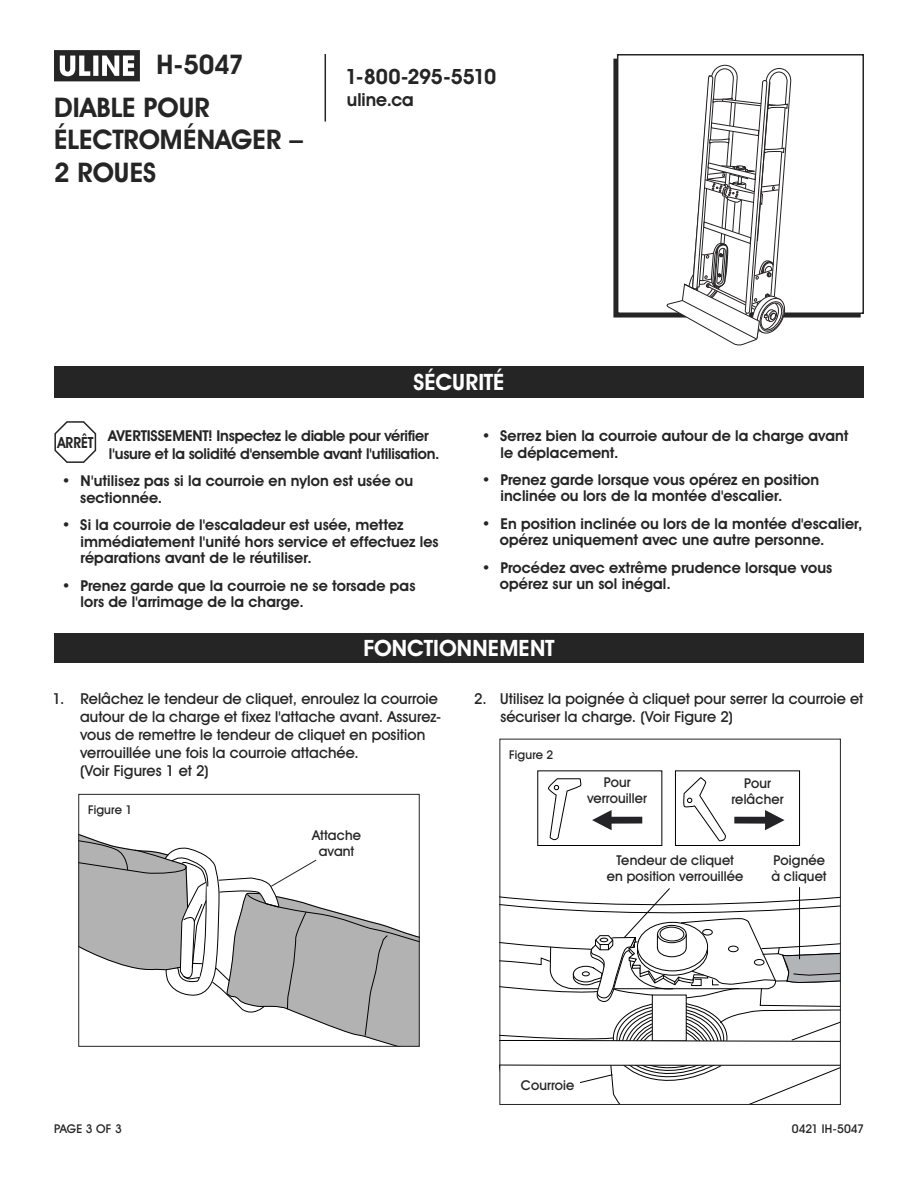
<style>
.page{position:relative;width:918px;height:1188px;background:#fff}
.page>*{position:absolute;margin:0;border:0;box-sizing:border-box;transform-origin:0 0}
.t1{font:700 27px/32.4px "Uline Two Knine";color:#252525}
._2_HEADING_REVERSE{font:700 22.5px "Uline Two Knine";letter-spacing:.005em;color:#fff}
.t2{font:700 21px "Uline Two Knine";letter-spacing:-.02em;color:#252525}
.t3{font:700 18px "Uline Two Knine";color:#252525}
.t4{font:700 15.3px "Uline Two Knine";color:#252525;scale:.89 1}
._1_BODY_ALERT{font:700 15px/16.5px "Uline Two Knine";letter-spacing:.005em;color:#252525}
.t5{font:15px/18px "Uline Two Knine";letter-spacing:.005em;color:#252525}
._1_BODY_ALERT-2{font:700 15px/18px "Uline Two Knine";letter-spacing:-.015em;color:#252525}
.PARTS_LIST_TABLE_BOD{font:13.5px/16.2px "Uline Two Knine";letter-spacing:.01em;color:#252525;text-align:center}
._1_BODY__8pt{font:13.5px/16.2px "Uline Two Knine";letter-spacing:.005em;color:#252525;text-align:center}
._1_BODY__8pt-2{font:12px "Uline Two Knine";color:#252525}
</style>
<div class="page">
<hr style="left:325px;top:54px;width:1px;height:68px;background:#252525">
<svg style="left:54px;top:50px;width:86px;height:31px"></svg>
<div style="left:617px;top:54px;width:247px;height:260px;border:2px solid #252525"></div>
<div style="left:54px;top:366px;width:810px;height:32px;background:#252525"></div>
<div style="left:54px;top:633px;width:810px;height:30px;background:#252525"></div>
<svg style="left:665px;top:65px;width:126px;height:281px"></svg>
<svg style="left:79px;top:832px;width:340px;height:214px"></svg>
<svg style="left:548px;top:778px;width:34px;height:63px"></svg>
<svg style="left:592px;top:810px;width:50px;height:20px"></svg>
<div style="left:537px;top:770px;width:125px;height:76px;border:1px solid #000"></div>
<svg style="left:683px;top:777px;width:43px;height:65px"></svg>
<svg style="left:734px;top:810px;width:51px;height:20px"></svg>
<div style="left:675px;top:770px;width:125px;height:76px;border:1px solid #000"></div>
<svg style="left:502px;top:888px;width:337px;height:215px"></svg>
<hr style="left:799px;top:887px;width:1px;height:72px;background:#000">
<div style="left:500px;top:739px;width:341px;height:366px;border:1px solid #252525"></div>
<svg style="left:54px;top:421px;width:42px;height:42px"></svg>
<h1 class="t1" style="left:157px;top:48px;width:89px">H-5047</h1>
<h1 class="t1" style="left:54px;top:91px;width:250px">DIABLE POUR<br>ÉLECTROMÉNAGER –<br>2 ROUES</h1>
<h3 class="t2" style="left:345px;top:64px;width:152px">1-800-295-5510</h3>
<p class="t3" style="left:347px;top:88px;width:68px">uline.ca</p>
<h1 class="_2_HEADING_REVERSE" style="left:413px;top:368px;width:93px">SÉCURITÉ</h1>
<p class="_1_BODY_ALERT-2" style="left:108px;top:427px;width:333px">AVERTISSEMENT! Inspectez le diable pour vérifier l'usure et la solidité d'ensemble avant l'utilisation.</p>
<p class="_1_BODY_ALERT" style="left:80px;top:473px;width:334px;text-indent:-18px">• N'utilisez pas si la courroie en nylon est usée ou sectionnée.</p>
<p class="_1_BODY_ALERT" style="left:80px;top:517px;width:360px;text-indent:-19px">• Si la courroie de l'escaladeur est usée, mettez immédiatement l'unité hors service et effectuez les réparations avant de le réutiliser.</p>
<p class="_1_BODY_ALERT" style="left:80px;top:577px;width:337px;text-indent:-19px">• Prenez garde que la courroie ne se torsade pas lors de l'arrimage de la charge.</p>
<p class="t4" style="left:57px;top:433px;width:42px">ARRÊT</p>
<p class="_1_BODY_ALERT" style="left:500px;top:428px;width:350px;text-indent:-19px">• Serrez bien la courroie autour de la charge avant le déplacement.</p>
<p class="_1_BODY_ALERT" style="left:500px;top:471px;width:320px;text-indent:-19px">• Prenez garde lorsque vous opérez en position inclinée ou lors de la montée d'escalier.</p>
<p class="_1_BODY_ALERT" style="left:500px;top:515px;width:364px;text-indent:-18px">• En position inclinée ou lors de la montée d'escalier, opérez uniquement avec une autre personne.</p>
<p class="_1_BODY_ALERT" style="left:500px;top:559px;width:334px;text-indent:-18px">• Procédez avec extrême prudence lorsque vous opérez sur un sol inégal.</p>
<h1 class="_2_HEADING_REVERSE" style="left:363px;top:635px;width:193px">FONCTIONNEMENT</h1>
<p class="t5" style="left:80px;top:689px;width:362px;text-indent:-27px">1. Relâchez le tendeur de cliquet, enroulez la courroie autour de la charge et fixez l'attache avant. Assurez&shy;vous de remettre le tendeur de cliquet en position verrouillée une fois la courroie attachée.<br>(Voir Figures 1 et 2)</p>
<p class="t5" style="left:500px;top:689px;width:364px;text-indent:-26px">2. Utilisez la poignée à cliquet pour serrer la courroie et sécuriser la charge. (Voir Figure 2)</p>
<p class="_1_BODY__8pt-2" style="left:88px;top:802px;width:46px">Figure 1</p>
<p class="_1_BODY__8pt" style="left:312px;top:827px;width:50px">Attache avant</p>
<p class="_1_BODY__8pt-2" style="left:509px;top:747px;width:46px">Figure 2</p>
<p class="PARTS_LIST_TABLE_BOD" style="left:587px;top:774px;width:61px">Pour verrouiller</p>
<p class="PARTS_LIST_TABLE_BOD" style="left:731px;top:775px;width:54px">Pour relâcher</p>
<p class="PARTS_LIST_TABLE_BOD" style="left:774px;top:852px;width:53px">Poignée</p>
<p class="PARTS_LIST_TABLE_BOD" style="left:772px;top:868px;width:57px">à cliquet</p>
<p class="PARTS_LIST_TABLE_BOD" style="left:617px;top:852px;width:119px">Tendeur de cliquet</p>
<p class="PARTS_LIST_TABLE_BOD" style="left:607px;top:868px;width:138px">en position verrouillée</p>
<p class="PARTS_LIST_TABLE_BOD" style="left:521px;top:1077px;width:55px">Courroie</p>
<p class="_1_BODY__8pt-2" style="left:54px;top:1122px;width:69px">PAGE 3 OF 3</p>
<p class="_1_BODY__8pt-2" style="left:792px;top:1122px;width:74px">0421 IH-5047</p>
</div>
